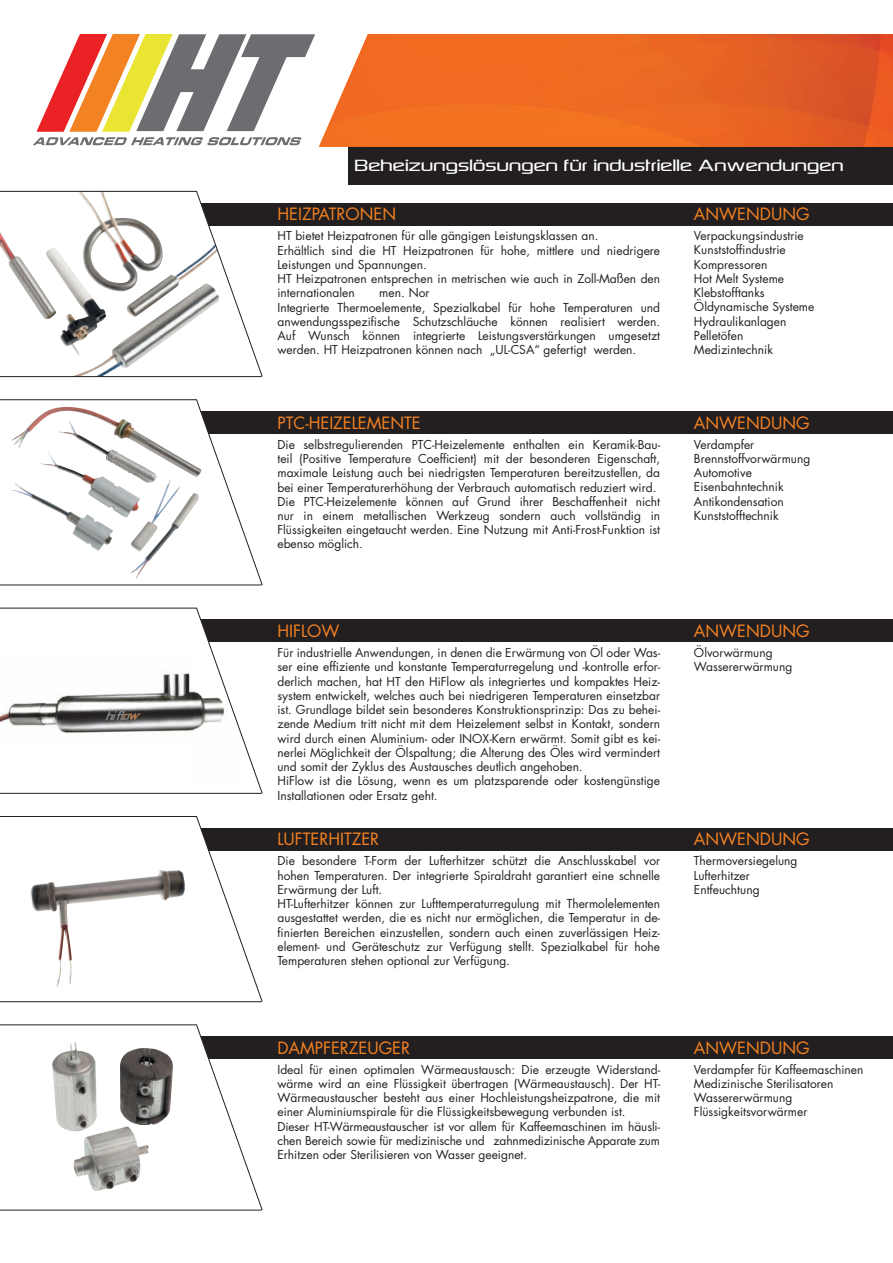
<style>
.page{position:relative;width:893px;height:1263px;background:#fff}
.page>*{position:absolute;margin:0;border:0;box-sizing:border-box;transform-origin:0 0}
.t1{font:italic 900 expanded 135.6px/236.1px "Helvetica Neue";color:#6c6d70}
.t2{font:18px "Brownsville";color:#fff}
.t3{font:16.5px "Futura";color:#f58220}
.t4{font:12px/14.2px "Futura";color:#231f20}
</style>
<div class="page">
<div style="left:113px;top:203px;width:780px;height:22px;background:#231f20"></div>
<div style="left:113px;top:411px;width:780px;height:23px;background:#231f20"></div>
<div style="left:113px;top:620px;width:780px;height:22px;background:#231f20"></div>
<div style="left:113px;top:828px;width:780px;height:22px;background:#231f20"></div>
<div style="left:113px;top:1036px;width:780px;height:23px;background:#231f20"></div>
<svg style="left:0;top:191px;width:263px;height:187px"></svg>
<svg style="left:0;top:399px;width:263px;height:187px"></svg>
<svg style="left:0;top:816px;width:263px;height:187px"></svg>
<svg style="left:0;top:1024px;width:263px;height:187px"></svg>
<div style="left:349px;top:147px;width:544px;height:38px;background:#231f20"></div>
<img style="left:319px;top:34px;width:574px;height:113px">
<svg style="left:33px;top:34px;width:269px;height:111px"></svg>
<svg style="left:0;top:607px;width:263px;height:187px"></svg>
<h1 class="t1" style="left:131px;top:-38px;width:142px">HT<br>HT</h1>
<h2 class="t2" style="left:355px;top:156px;width:491px">Beheizungslösungen für industrielle Anwendungen</h2>
<h3 class="t3" style="left:694px;top:203px;width:117px">ANWENDuNG</h3>
<h3 class="t3" style="left:277px;top:203px;width:120px">HEIZPATRONEN</h3>
<p class="t4" style="left:694px;top:228px;width:122px">Verpackungsindustrie<br>Kunststoffindustrie<br>Kompressoren<br>Hot melt Systeme<br>Klebstofftanks<br>Öldynamische Systeme<br>Hydraulikanlagen<br>Pelletöfen medizintechnik</p>
<p class="t4" style="left:277px;top:229px;width:384px">HT bietet Heizpatronen für alle gängigen Leistungsklassen an.<br>Erhältlich sind die HT Heizpatronen für hohe, mittlere und niedrigere Leistungen und Spannungen.<br>HT Heizpatronen entsprechen in metrischen wie auch in Zoll-maßen den internationalen</p>
<p class="t4" style="left:277px;top:286px;width:384px;text-indent:102px">men. Nor<br>Integrierte Thermoelemente, Spezialkabel für hohe Temperaturen und anwendungsspezifische Schutzschläuche können realisiert werden.<br>Auf Wunsch können integrierte Leistungsverstärkungen umgesetzt werden. HT Heizpatronen können nach „uL-CSA“ gefertigt werden.</p>
<h3 class="t3" style="left:277px;top:411px;width:145px">PTC-HEIZELEmENTE</h3>
<p class="t4" style="left:277px;top:437px;width:384px">Die selbstregulierenden PTC-Heizelemente enthalten ein Keramik-Bau&shy;teil (Positive Temperature Coefficient) mit der besonderen Eigenschaft, maximale Leistung auch bei niedrigsten Temperaturen bereitzustellen, da bei einer Temperaturerhöhung der Verbrauch automatisch reduziert wird.<br>Die PTC-Heizelemente können auf Grund ihrer Beschaffenheit nicht nur in einem metallischen Werkzeug sondern auch vollständig in Flüssigkeiten eingetaucht werden. Eine Nutzung mit Anti-Frost-Funktion ist ebenso möglich.</p>
<h3 class="t3" style="left:277px;top:619px;width:64px">HIFLOW</h3>
<p class="t4" style="left:277px;top:645px;width:384px">Für industrielle Anwendungen, in denen die Erwärmung von Öl oder Was&shy;ser eine effiziente und konstante Temperaturregelung und -kontrolle erfor&shy;derlich machen, hat HT den HiFlow als integriertes und kompaktes Heiz&shy;system entwickelt, welches auch bei niedrigeren Temperaturen einsetzbar ist. Grundlage bildet sein besonderes Konstruktionsprinzip: Das zu behei&shy;zende medium tritt nicht mit dem Heizelement selbst in Kontakt, sondern wird durch einen Aluminium- oder INOX-Kern erwärmt. Somit gibt es kei&shy;nerlei möglichkeit der Ölspaltung; die Alterung des Öles wird vermindert und somit der Zyklus des Austausches deutlich angehoben.<br>HiFlow ist die Lösung, wenn es um platzsparende oder kostengünstige Installationen oder Ersatz geht.</p>
<h3 class="t3" style="left:277px;top:828px;width:103px">LuFTERHITZER</h3>
<p class="t4" style="left:277px;top:854px;width:384px">Die besondere T-Form der Lufterhitzer schützt die Anschlusskabel vor hohen Temperaturen. Der integrierte Spiraldraht garantiert eine schnelle Erwärmung der Luft.<br>HT-Lufterhitzer können zur Lufttemperaturregulung mit Thermolelementen ausgestattet werden, die es nicht nur ermöglichen, die Temperatur in de&shy;finierten Bereichen einzustellen, sondern auch einen zuverlässigen Heiz&shy;element- und Geräteschutz zur Verfügung stellt. Spezialkabel für hohe Temperaturen stehen optional zur Verfügung.</p>
<h3 class="t3" style="left:277px;top:1036px;width:134px">DAmPFERZEuGER</h3>
<p class="t4" style="left:277px;top:1062px;width:384px">Ideal für einen optimalen Wärmeaustausch: Die erzeugte Widerstand&shy;wärme wird an eine Flüssigkeit übertragen (Wärmeaustausch). Der HT-Wärmeaustauscher besteht aus einer Hochleistungsheizpatrone, die mit einer Aluminiumspirale für die Flüssigkeitsbewegung verbunden ist.<br>Dieser HT-Wärmeaustauscher ist vor allem für Kaffeemaschinen im häusli&shy;chen Bereich sowie für medizinische und zahnmedizinische Apparate zum Erhitzen oder Sterilisieren von Wasser geeignet.</p>
<h3 class="t3" style="left:694px;top:411px;width:117px">ANWENDuNG</h3>
<p class="t4" style="left:694px;top:437px;width:118px">Verdampfer<br>Brennstoffvorwärmung<br>Automotive<br>Eisenbahntechnik<br>Antikondensation<br>Kunststofftechnik</p>
<h3 class="t3" style="left:694px;top:619px;width:117px">ANWENDuNG</h3>
<p class="t4" style="left:694px;top:645px;width:100px">Ölvorwärmung<br>Wassererwärmung</p>
<h3 class="t3" style="left:694px;top:828px;width:117px">ANWENDuNG</h3>
<p class="t4" style="left:694px;top:853px;width:105px">Thermoversiegelung<br>Lufterhitzer<br>Entfeuchtung</p>
<h3 class="t3" style="left:694px;top:1036px;width:117px">ANWENDuNG</h3>
<p class="t4" style="left:694px;top:1062px;width:171px">Verdampfer für Kaffeemaschinen medizinische Sterilisatoren<br>Wassererwärmung<br>Flüssigkeitsvorwärmer</p>
</div>
